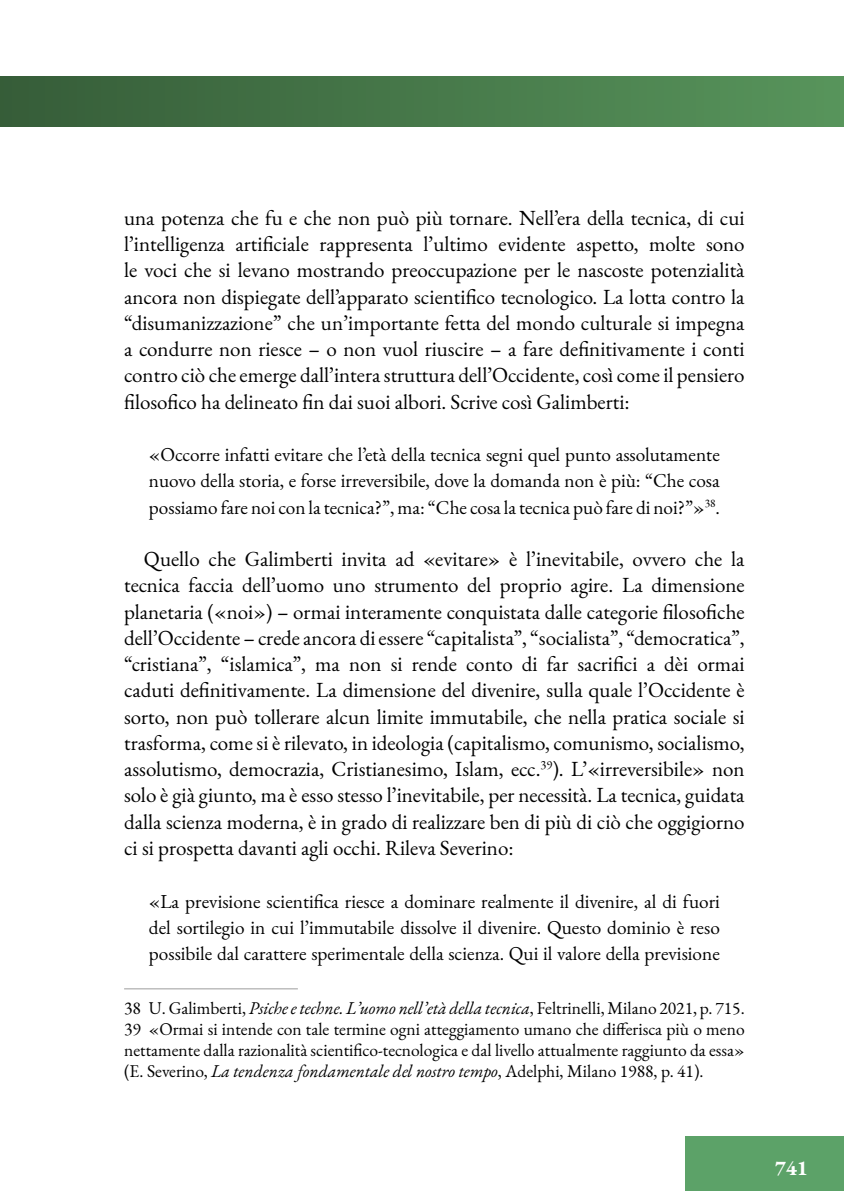
<style>
.page{position:relative;width:844px;height:1191px;background:#fff}
.page>*{position:absolute;margin:0;border:0;box-sizing:border-box;transform-origin:0 0}
.t1{font:21px/26.2px "EB Garamond";color:#000;text-align:justify}
.t2{font:700 21px "EB Garamond";color:#fff}
.t3{font:19.25px/26.2px "EB Garamond";color:#000;text-align:justify}
.t4{font:17.5px/21px "EB Garamond";color:#000;text-align:justify}
.s1{font-style:italic}
</style>
<div class="page">
<div style="left:0;top:77px;width:843px;height:49px;background:linear-gradient(to right,#365d38,#57945b)"></div>
<div style="left:684px;top:1136px;width:159px;height:55px;background:#5ca268"></div>
<hr style="left:124px;top:988px;width:174px;height:1px;background:#9d9d9c">
<p class="t1" style="left:124px;top:205px;width:622px">una potenza che fu e che non può più tornare. Nell’era della tecnica, di cui l’intelligenza artificiale rappresenta l’ultimo evidente aspetto, molte sono le voci che si levano mostrando preoccupazione per le nascoste potenzialità ancora non dispiegate dell’apparato scientifico tecnologico. La lotta contro la “disumanizzazione” che un’importante fetta del mondo culturale si impegna a condurre non riesce – o non vuol riuscire – a fare definitivamente i conti contro ciò che emerge dall’intera struttura dell’Occidente, così come il pensiero filosofico ha delineato fin dai suoi albori. Scrive così Galimberti:</p>
<p class="t3" style="left:149px;top:441px;width:572px">«Occorre infatti evitare che l’età della tecnica segni quel punto assolutamente nuovo della storia, e forse irreversibile, dove la domanda non è più: “Che cosa possiamo fare noi con la tecnica?”, ma: “Che cosa la tecnica può fare di noi?”»<sup>38</sup>.</p>
<p class="t1" style="left:124px;top:546px;width:622px;text-indent:20px">Quello che Galimberti invita ad «evitare» è l’inevitabile, ovvero che la tecnica faccia dell’uomo uno strumento del proprio agire. La dimensione planetaria («noi») – ormai interamente conquistata dalle categorie filosofiche dell’Occidente – crede ancora di essere “capitalista”, “socialista”, “democratica”, “cristiana”, “islamica”, ma non si rende conto di far sacrifici a dèi ormai caduti definitivamente. La dimensione del divenire, sulla quale l’Occidente è sorto, non può tollerare alcun limite immutabile, che nella pratica sociale si trasforma, come si è rilevato, in ideologia (capitalismo, comunismo, socialismo, assolutismo, democrazia, Cristianesimo, Islam, ecc.<sup>39</sup>). L’«irreversibile» non solo è già giunto, ma è esso stesso l’inevitabile, per necessità. La tecnica, guidata dalla scienza moderna, è in grado di realizzare ben di più di ciò che oggigiorno ci si prospetta davanti agli occhi. Rileva Severino:</p>
<p class="t3" style="left:149px;top:888px;width:572px">«La previsione scientifica riesce a dominare realmente il divenire, al di fuori del sortilegio in cui l’immutabile dissolve il divenire. Questo dominio è reso possibile dal carattere sperimentale della scienza. Qui il valore della previsione</p>
<p class="t4" style="left:124px;top:997px;width:622px">38 U. Galimberti, <span class="s1">Psiche e techne. L’uomo nell’età della tecnica</span>, Feltrinelli, Milano 2021, p. 715.<br>39 «Ormai si intende con tale termine ogni atteggiamento umano che differisca più o meno nettamente dalla razionalità scientifico-tecnologica e dal livello attualmente raggiunto da essa» (E. Severino, <span class="s1">La tendenza fondamentale del nostro tempo</span>, Adelphi, Milano 1988, p. 41).</p>
<p class="t2" style="left:774px;top:1154px;width:35px">741</p>
</div>
